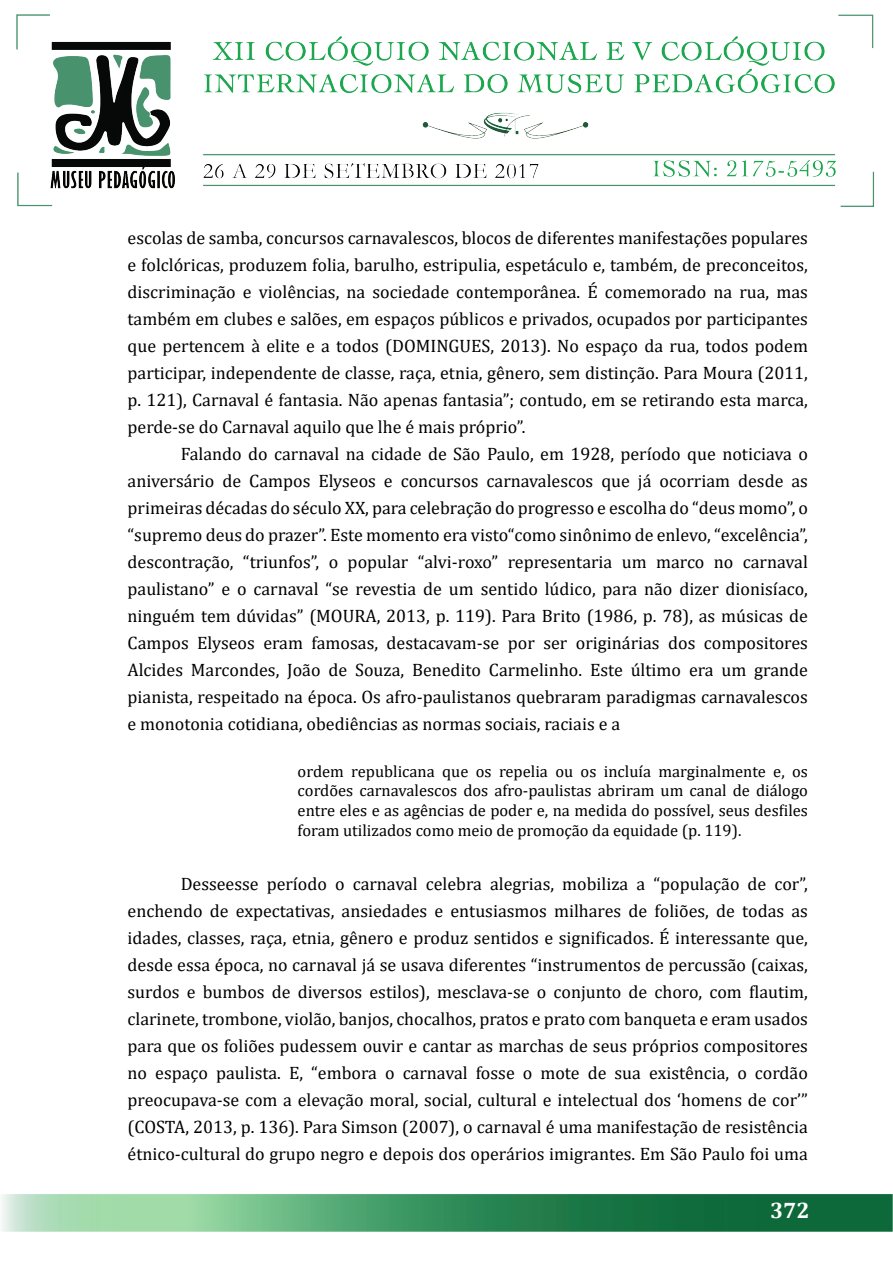
<style>
.page{position:relative;width:893px;height:1263px;background:#fff}
.page>*{position:absolute;margin:0;border:0;box-sizing:border-box;transform-origin:0 0}
.t1{font:700 22.5px "Cambria";color:#fff}
.t2{font:18px/27px "Cambria";color:#000;text-align:justify}
.t3{font:16.5px/19.8px "Cambria";color:#000;text-align:justify}
</style>
<div class="page">
<img style="left:2px;top:14px;width:890px;height:1218px">
<p class="t2" style="left:128px;top:224px;width:682px">escolas de samba, concursos carnavalescos, blocos de diferentes manifestações populares e folclóricas, produzem folia, barulho, estripulia, espetáculo e, também, de preconceitos, discriminação e violências, na sociedade contemporânea. É comemorado na rua, mas também em clubes e salões, em espaços públicos e privados, ocupados por participantes que pertencem à elite e a todos (DOMINGUES, 2013). No espaço da rua, todos podem participar, independente de classe, raça, etnia, gênero, sem distinção. Para Moura (2011, p. 121), Carnaval é fantasia. Não apenas fantasia”; contudo, em se retirando esta marca, perde-se do Carnaval aquilo que lhe é mais próprio”.</p>
<p class="t2" style="left:128px;top:440px;width:682px;text-indent:53px">Falando do carnaval na cidade de São Paulo, em 1928, período que noticiava o aniversário de Campos Elyseos e concursos carnavalescos que já ocorriam desde as primeiras décadas do século XX, para celebração do progresso e escolha do “deus momo”, o “supremo deus do prazer”. Este momento era visto“como sinônimo de enlevo, “excelência”, descontração, “triunfos”, o popular “alvi-roxo” representaria um marco no carnaval paulistano” e o carnaval “se revestia de um sentido lúdico, para não dizer dionisíaco, ninguém tem dúvidas” (MOURA, 2013, p. 119). Para Brito (1986, p. 78), as músicas de Campos Elyseos eram famosas, destacavam-se por ser originárias dos compositores Alcides Marcondes, João de Souza, Benedito Carmelinho. Este último era um grande pianista, respeitado na época. Os afro-paulistanos quebraram paradigmas carnavalescos e monotonia cotidiana, obediências as normas sociais, raciais e a</p>
<p class="t3" style="left:298px;top:761px;width:512px">ordem republicana que os repelia ou os incluía marginalmente e, os cordões carnavalescos dos afro-paulistas abriram um canal de diálogo entre eles e as agências de poder e, na medida do possível, seus desfiles foram utilizados como meio de promoção da equidade (p. 119).</p>
<p class="t2" style="left:128px;top:870px;width:682px;text-indent:53px">Desseesse período o carnaval celebra alegrias, mobiliza a “população de cor”, enchendo de expectativas, ansiedades e entusiasmos milhares de foliões, de todas as idades, classes, raça, etnia, gênero e produz sentidos e significados. É interessante que, desde essa época, no carnaval já se usava diferentes “instrumentos de percussão (caixas, surdos e bumbos de diversos estilos), mesclava-se o conjunto de choro, com flautim, clarinete, trombone, violão, banjos, chocalhos, pratos e prato com banqueta e eram usados para que os foliões pudessem ouvir e cantar as marchas de seus próprios compositores no espaço paulista. E, “embora o carnaval fosse o mote de sua existência, o cordão preocupava-se com a elevação moral, social, cultural e intelectual dos ‘homens de cor’” (COSTA, 2013, p. 136). Para Simson (2007), o carnaval é uma manifestação de resistência étnico-cultural do grupo negro e depois dos operários imigrantes. Em São Paulo foi uma</p>
<p class="t1" style="left:770px;top:1195px;width:41px">372</p>
</div>
